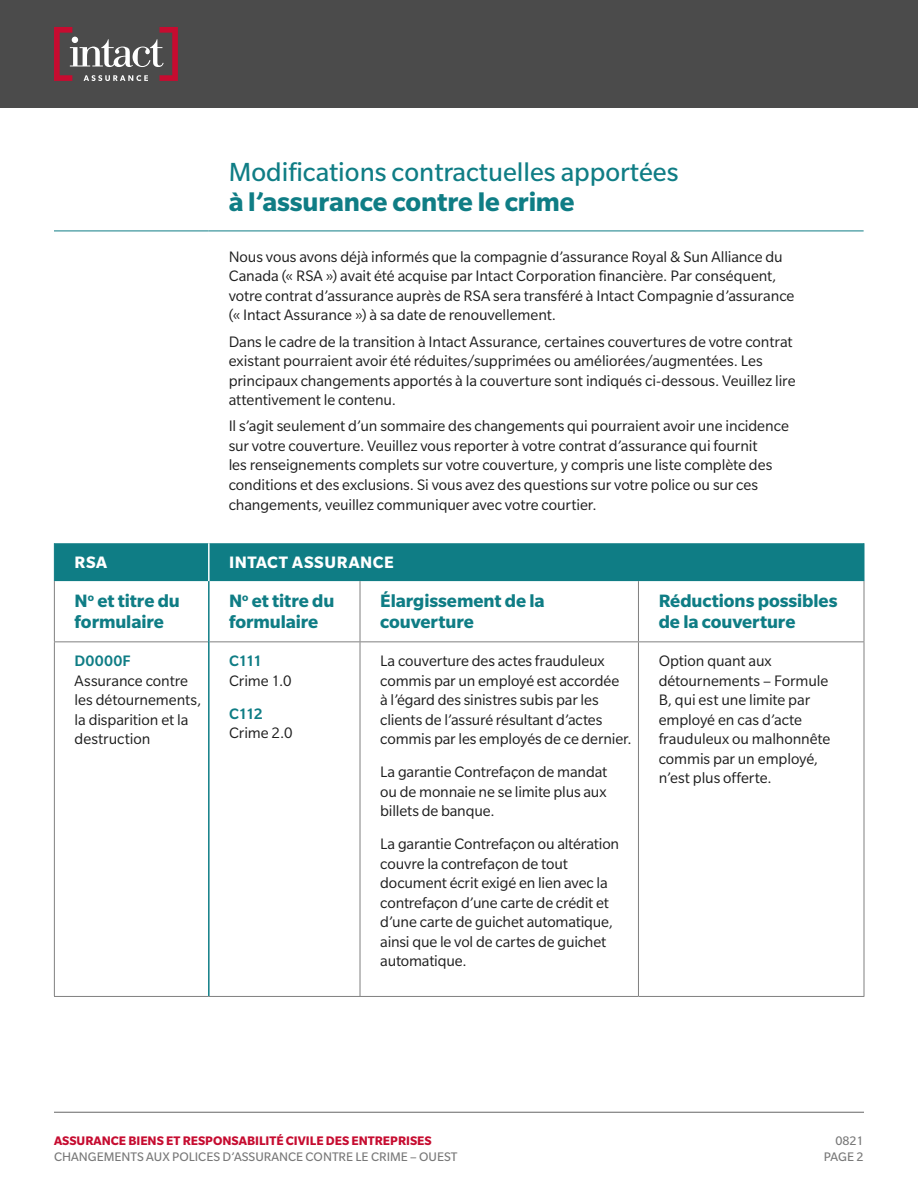
<style>
.page{position:relative;width:918px;height:1188px;background:#fff}
.page>*{position:absolute;margin:0;border:0;box-sizing:border-box;transform-origin:0 0}
.t1{font:28.5px "Slate Std";color:#0f7d85}
.Display{font:700 28.5px "Slate Std";letter-spacing:-.005em;color:#0f7d85}
.t2{font:700 19.5px/21px "Slate Std";letter-spacing:-.005em;color:#0f7d85}
.t3{font:700 18px "Slate Std";letter-spacing:.03em;color:#fff}
.Body{font:16.5px/19.5px "Slate Std";letter-spacing:-.005em;color:#1e1e1e}
.Body_-_Letters__Tabl{font:16.5px/19.5px "Slate Std";letter-spacing:-.01em;color:#1e1e1e}
.Body__Table{font:16.5px/19.5px "Slate Std";letter-spacing:-.005em;color:#1e1e1e}
.t4{font:13.5px/16.2px "Slate Std";color:#787878;text-align:right}
.t5{font:700 13.5px "Slate Std";color:#c60c30}
.s1{font-weight:500;color:#0f7d85}
</style>
<div class="page">
<div style="left:0;top:0;width:918px;height:108px;background:#4b4b4b"></div>
<svg style="left:54px;top:27px;width:124px;height:54px"></svg>
<hr style="left:54px;top:1112px;width:810px;height:1px;background:#666">
<div style="left:55px;top:543px;width:809px;height:38px;background:#0f7d85"></div>
<hr style="left:208px;top:543px;width:2px;height:38px;background:#fff">
<hr style="left:360px;top:581px;width:1px;height:60px;background:#808080">
<hr style="left:638px;top:581px;width:1px;height:60px;background:#808080">
<hr style="left:864px;top:581px;width:1px;height:60px;background:#808080">
<hr style="left:210px;top:641px;width:150px;height:1px;background:#808080">
<hr style="left:360px;top:641px;width:278px;height:1px;background:#808080">
<hr style="left:360px;top:642px;width:1px;height:354px;background:#808080">
<hr style="left:638px;top:641px;width:226px;height:1px;background:#808080">
<hr style="left:638px;top:642px;width:1px;height:354px;background:#808080">
<hr style="left:864px;top:642px;width:1px;height:354px;background:#808080">
<hr style="left:209px;top:996px;width:151px;height:1px;background:#808080">
<hr style="left:360px;top:996px;width:278px;height:1px;background:#808080">
<hr style="left:638px;top:996px;width:226px;height:1px;background:#808080">
<hr style="left:54px;top:581px;width:1px;height:60px;background:#808080">
<hr style="left:54px;top:641px;width:154px;height:1px;background:#808080">
<hr style="left:54px;top:642px;width:1px;height:354px;background:#808080">
<hr style="left:54px;top:996px;width:155px;height:1px;background:#808080">
<hr style="left:54px;top:543px;width:1px;height:38px;background:#0f7d85">
<hr style="left:864px;top:543px;width:1px;height:38px;background:#0f7d85">
<hr style="left:208px;top:581px;width:2px;height:61px;background:#0f7d85">
<hr style="left:208px;top:642px;width:2px;height:354px;background:#0f7d85">
<hr style="left:54px;top:231px;width:154px;height:1px;background:#0f7d85">
<hr style="left:208px;top:231px;width:656px;height:1px;background:#0f7d85">
<p class="t1" style="left:229px;top:157px;width:451px">Modifications contractuelles apportées</p>
<p class="Display" style="left:229px;top:186px;width:347px">à l’assurance contre le crime</p>
<p class="Body" style="left:229px;top:247px;width:567px">Nous vous avons déjà informés que la compagnie d’assurance Royal &amp; Sun Alliance du Canada (« RSA ») avait été acquise par Intact Corporation financière. Par conséquent, votre contrat d’assurance auprès de RSA sera transféré à Intact Compagnie d’assurance (« Intact Assurance ») à sa date de renouvellement.</p>
<p class="Body" style="left:229px;top:332px;width:568px">Dans le cadre de la transition à Intact Assurance, certaines couvertures de votre contrat existant pourraient avoir été réduites/supprimées ou améliorées/augmentées. Les principaux changements apportés à la couverture sont indiqués ci-dessous. Veuillez lire attentivement le contenu.</p>
<p class="Body" style="left:229px;top:416px;width:562px">Il s’agit seulement d’un sommaire des changements qui pourraient avoir une incidence sur votre couverture. Veuillez vous reporter à votre contrat d’assurance qui fournit<br>les renseignements complets sur votre couverture, y compris une liste complète des conditions et des exclusions. Si vous avez des questions sur votre police ou sur ces changements, veuillez communiquer avec votre courtier.</p>
<h1 class="t3" style="left:75px;top:553px;width:34px">RSA</h1>
<h1 class="t3" style="left:229px;top:553px;width:166px">INTACT ASSURANCE</h1>
<h2 class="t2" style="left:75px;top:590px;width:107px">N<sup>o</sup> et titre du formulaire</h2>
<h2 class="t2" style="left:229px;top:590px;width:107px">N<sup>o</sup> et titre du formulaire</h2>
<h2 class="t2" style="left:380px;top:590px;width:166px">Élargissement de la couverture</h2>
<h2 class="t2" style="left:659px;top:590px;width:180px">Réductions possibles de la couverture</h2>
<p class="Body__Table" style="left:75px;top:651px;width:128px"><span class="s1">D0000F<br></span>Assurance contre les détournements, la disparition et la destruction</p>
<p class="Body__Table" style="left:229px;top:651px;width:64px"><span class="s1">C111<br></span>Crime 1.0</p>
<p class="Body__Table" style="left:659px;top:651px;width:173px">Option quant aux détournements – Formule<br>B, qui est une limite par employé en cas d’acte frauduleux ou malhonnête commis par un employé, n’est plus offerte.</p>
<p class="Body_-_Letters__Tabl" style="left:380px;top:651px;width:253px">La couverture des actes frauduleux commis par un employé est accordée<br>à l’égard des sinistres subis par les clients de l’assuré résultant d’actes commis par les employés de ce dernier.</p>
<p class="Body_-_Letters__Tabl" style="left:380px;top:762px;width:228px;text-align:justify">La garantie Contrefaçon de mandat ou de monnaie ne se limite plus aux billets de banque.</p>
<p class="Body_-_Letters__Tabl" style="left:380px;top:834px;width:240px">La garantie Contrefaçon ou altération couvre la contrefaçon de tout document écrit exigé en lien avec la contrefaçon d’une carte de crédit et d’une carte de guichet automatique, ainsi que le vol de cartes de guichet automatique.</p>
<p class="Body__Table" style="left:229px;top:704px;width:65px"><span class="s1">C112<br></span>Crime 2.0</p>
<p class="t5" style="left:54px;top:1133px;width:379px">ASSURANCE BIENS ET RESPONSABILITÉ CIVILE DES ENTREPRISES</p>
<p class="t4" style="left:54px;top:1149px;width:405px">CHANGEMENTS AUX POLICES D’ASSURANCE CONTRE LE CRIME – OUEST</p>
<p class="t4" style="left:824px;top:1132px;width:41px">0821<br>PAGE 2</p>
</div>
